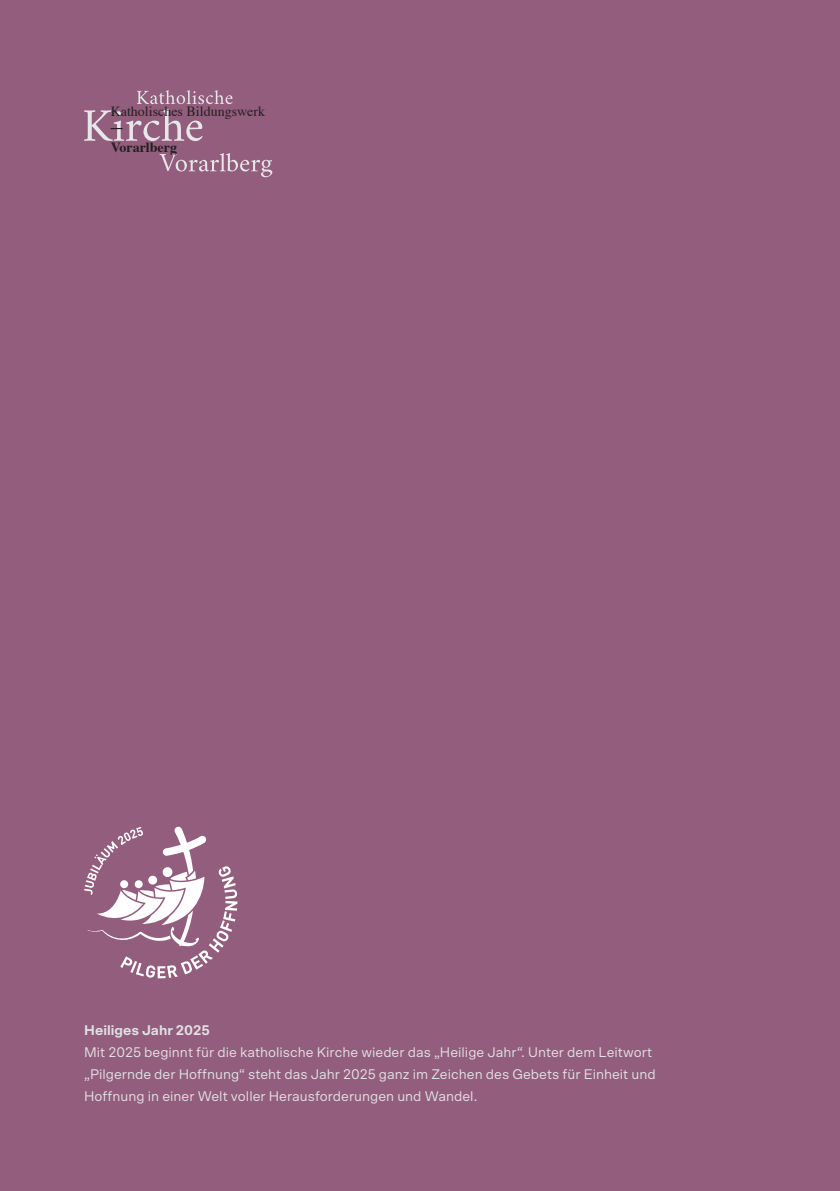
<style>
.page{position:relative;width:840px;height:1191px;background:#fff}
.page>*{position:absolute;margin:0;border:0;box-sizing:border-box;transform-origin:0 0}
.t1{font:24px "Times";color:#231f20}
.t2{font:14px "Scto Grotesk A";color:#e1e2e4}
.t3{font:14px "Times";color:#231f20}
.t4{font:700 14px "Scto Grotesk A";color:#e1e2e4}
.t5{font:700 14px "Times";color:#231f20}
</style>
<div class="page">
<div style="left:0;top:0;width:839px;height:1191px;background:#935d7d"></div>
<svg style="left:84px;top:826px;width:153px;height:152px"></svg>
<svg style="left:159px;top:153px;width:113px;height:24px"></svg>
<svg style="left:84px;top:90px;width:148px;height:51px"></svg>
<p class="t3" style="left:111px;top:98px;width:156px">Katholisches Bildungswerk</p>
<p class="t1" style="left:111px;top:103px;width:13px">–</p>
<p class="t5" style="left:111px;top:134px;width:68px">Vorarlberg</p>
<p class="t4" style="left:84px;top:1021px;width:127px">Heiliges Jahr 2025</p>
<p class="t2" style="left:84px;top:1043px;width:569px">Mit 2025 beginnt für die katholische Kirche wieder das „Heilige Jahr“. Unter dem Leitwort</p>
<p class="t2" style="left:84px;top:1065px;width:572px">„Pilgernde der Hoffnung“ steht das Jahr 2025 ganz im Zeichen des Gebets für Einheit und</p>
<p class="t2" style="left:84px;top:1087px;width:394px">Hoffnung in einer Welt voller Herausforderungen und Wandel.</p>
</div>
